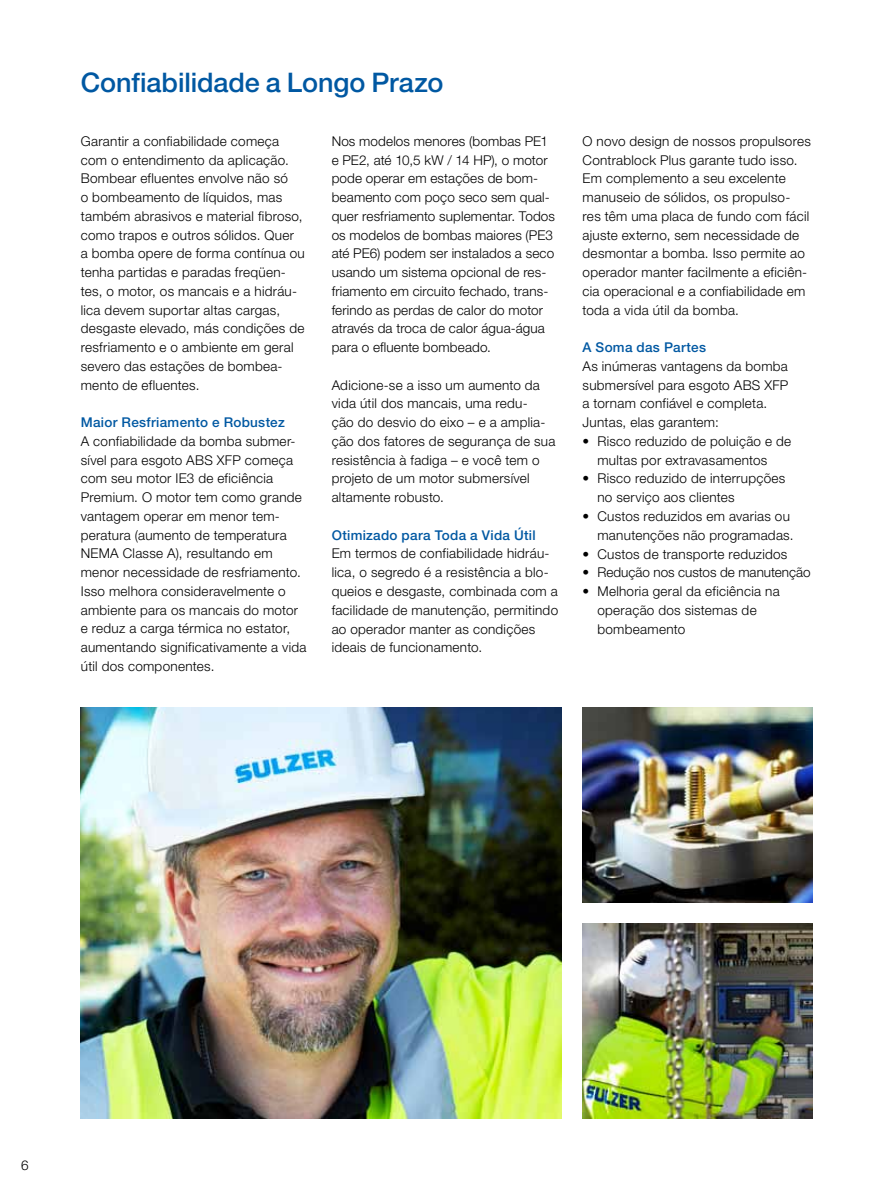
<style>
.page{position:relative;width:893px;height:1191px;background:#fff}
.page>*{position:absolute;margin:0;border:0;box-sizing:border-box;transform-origin:0 0}
.t1{font:500 27px "Helvetica Neue LT Pro";letter-spacing:-.005em;color:#0058a2}
.t2{font:300 13.5px/18.8px "Helvetica Neue LT Pro";letter-spacing:.02em;color:#000}
.t3{font:500 13.5px "Helvetica Neue LT Pro";letter-spacing:.02em;color:#0058a2}
.t4{font:300 13.5px "Helvetica Neue LT Pro";color:#000}
</style>
<div class="page">
<img style="left:81px;top:707px;width:480px;height:411px">
<img style="left:583px;top:707px;width:229px;height:195px">
<img style="left:583px;top:923px;width:229px;height:195px">
<h1 class="t1" style="left:81px;top:66px;width:364px">Confiabilidade a Longo Prazo</h1>
<p class="t2" style="left:81px;top:131px;width:226px">Garantir a confiabilidade começa com o entendimento da aplicação.<br>Bombear efluentes envolve não só<br>o bombeamento de líquidos, mas também abrasivos e material fibroso, como trapos e outros sólidos. Quer<br>a bomba opere de forma contínua ou tenha partidas e paradas freqüen&shy;tes, o motor, os mancais e a hidráu&shy;lica devem suportar altas cargas, desgaste elevado, más condições de resfriamento e o ambiente em geral severo das estações de bombea&shy;mento de efluentes.</p>
<p class="t3" style="left:81px;top:414px;width:205px">Maior Resfriamento e Robustez</p>
<p class="t2" style="left:81px;top:431px;width:227px">A confiabilidade da bomba submer&shy;sível para esgoto ABS XFP começa com seu motor IE3 de eficiência<br>Premium. O motor tem como grande vantagem operar em menor tem&shy;peratura (aumento de temperatura<br>NEMA Classe A), resultando em menor necessidade de resfriamento.<br>Isso melhora consideravelmente o ambiente para os mancais do motor e reduz a carga térmica no estator, aumentando significativamente a vida útil dos componentes.</p>
<p class="t2" style="left:332px;top:131px;width:225px">Nos modelos menores (bombas PE1 e PE2, até 10,5 kW / 14 HP), o motor pode operar em estações de bom&shy;beamento com poço seco sem qual&shy;quer resfriamento suplementar. Todos os modelos de bombas maiores (PE3 até PE6) podem ser instalados a seco usando um sistema opcional de res&shy;friamento em circuito fechado, trans&shy;ferindo as perdas de calor do motor através da troca de calor água-água para o efluente bombeado.</p>
<p class="t2" style="left:332px;top:375px;width:225px">Adicione-se a isso um aumento da vida útil dos mancais, uma redu-<br>ção do desvio do eixo – e a amplia&shy;ção dos fatores de segurança de sua resistência à fadiga – e você tem o projeto de um motor submersível altamente robusto.</p>
<p class="t3" style="left:332px;top:527px;width:205px">Otimizado para Toda a Vida Útil</p>
<p class="t2" style="left:332px;top:544px;width:228px">Em termos de confiabilidade hidráu&shy;lica, o segredo é a resistência a blo&shy;queios e desgaste, combinada com a facilidade de manutenção, permitindo ao operador manter as condições ideais de funcionamento.</p>
<p class="t2" style="left:583px;top:131px;width:230px">O novo design de nossos propulsores Contrablock Plus garante tudo isso.<br>Em complemento a seu excelente manuseio de sólidos, os propulso&shy;res têm uma placa de fundo com fácil ajuste externo, sem necessidade de desmontar a bomba. Isso permite ao operador manter facilmente a eficiên&shy;cia operacional e a confiabilidade em toda a vida útil da bomba.</p>
<p class="t3" style="left:583px;top:339px;width:125px">A Soma das Partes</p>
<p class="t2" style="left:583px;top:356px;width:207px">As inúmeras vantagens da bomba submersível para esgoto ABS XFP a tornam confiável e completa.<br>Juntas, elas garantem:</p>
<p class="t2" style="left:597px;top:431px;width:195px;text-indent:-15px">• Risco reduzido de poluição e de multas por extravasamentos</p>
<p class="t2" style="left:597px;top:469px;width:189px;text-indent:-15px">• Risco reduzido de interrupções no serviço aos clientes</p>
<p class="t2" style="left:583px;top:506px;width:213px;text-align:right">• Custos reduzidos em avarias ou manutenções não programadas.</p>
<p class="t2" style="left:583px;top:544px;width:206px">• Custos de transporte reduzidos</p>
<p class="t4" style="left:583px;top:564px;width:230px">• Redução nos custos de manutenção</p>
<p class="t2" style="left:597px;top:581px;width:184px;text-indent:-15px">• Melhoria geral da eficiência na operação dos sistemas de bombeamento</p>
<p class="t2" style="left:21px;top:1155px;width:9px">6</p>
</div>
